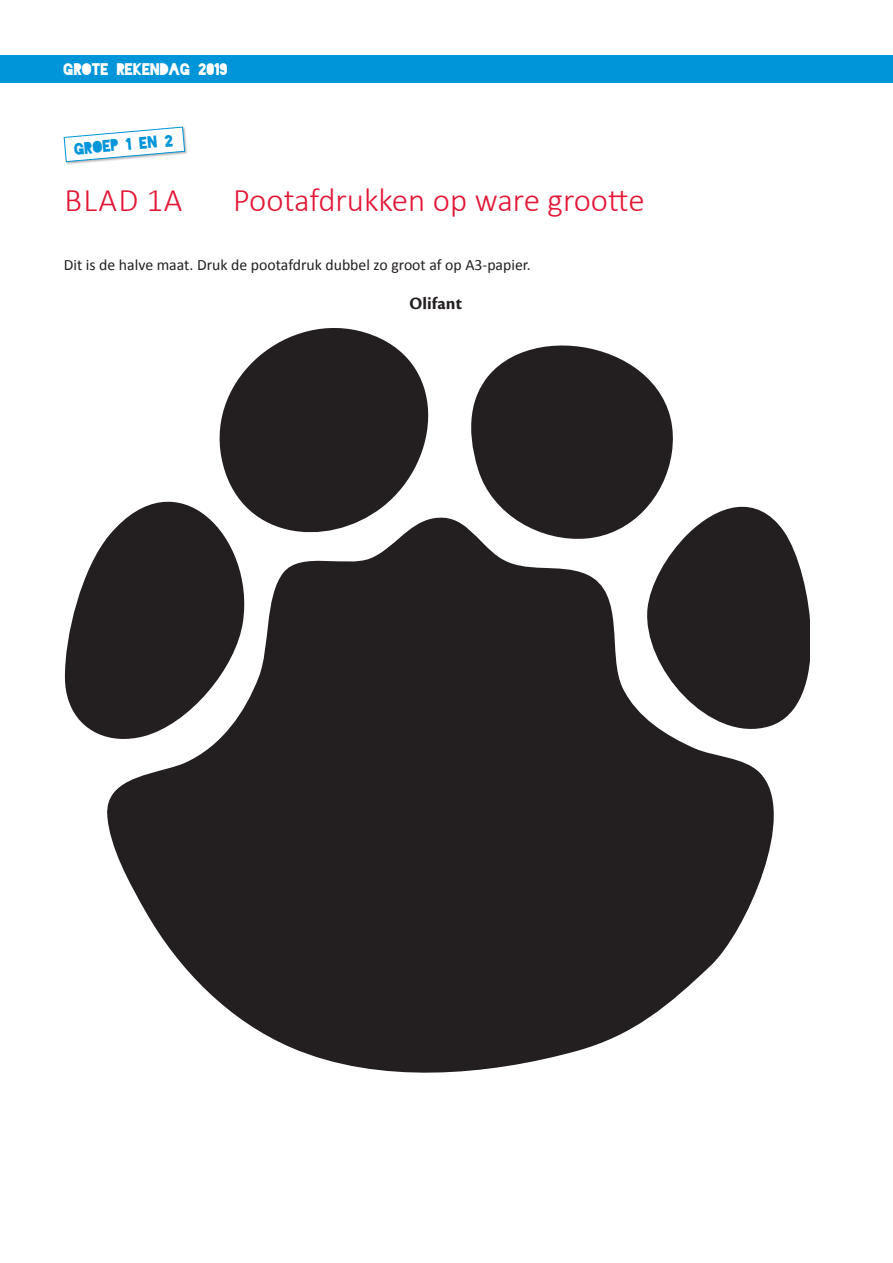
<style>
.page{position:relative;width:893px;height:1263px;background:#fff}
.page>*{position:absolute;margin:0;border:0;box-sizing:border-box;transform-origin:0 0}
.Plat{font:300 33px "Calibri";color:#e21736}
.Plat-2{font:700 18px "Cronos Pro";letter-spacing:.005em;color:#231f20}
.Plat-3{font:15.75px "Calibri";color:#231f20}
.Plat-4{font:15.75px "Blackout Midnight";color:#fff}
.Plat-5{font:15.75px "Blackout Midnight";color:#0095d9}
</style>
<div class="page">
<div style="left:0;top:55px;width:893px;height:27px;background:#0095d9"></div>
<div style="left:63px;top:126px;width:125px;height:39px;background:#231f20;opacity:.35"></div>
<svg style="left:63px;top:126px;width:122px;height:36px"></svg>
<svg style="left:65px;top:328px;width:744px;height:745px;fill:#231f20"></svg>
<p class="Plat-4" style="left:64px;top:62px;width:166px">GROTE REKENDAG 2019</p>
<p class="Plat-5" style="left:74px;top:142px;width:101px;rotate:-5deg">GROEP 1 EN 2</p>
<p class="Plat" style="left:64px;top:180px;width:120px">BLAD 1A</p>
<p class="Plat" style="left:233px;top:180px;width:413px">Pootafdrukken op ware grootte</p>
<p class="Plat-3" style="left:64px;top:255px;width:468px">Dit is de halve maat. Druk de pootafdruk dubbel zo groot af op A3-papier.</p>
<p class="Plat-2" style="left:410px;top:293px;width:54px">Olifant</p>
</div>
